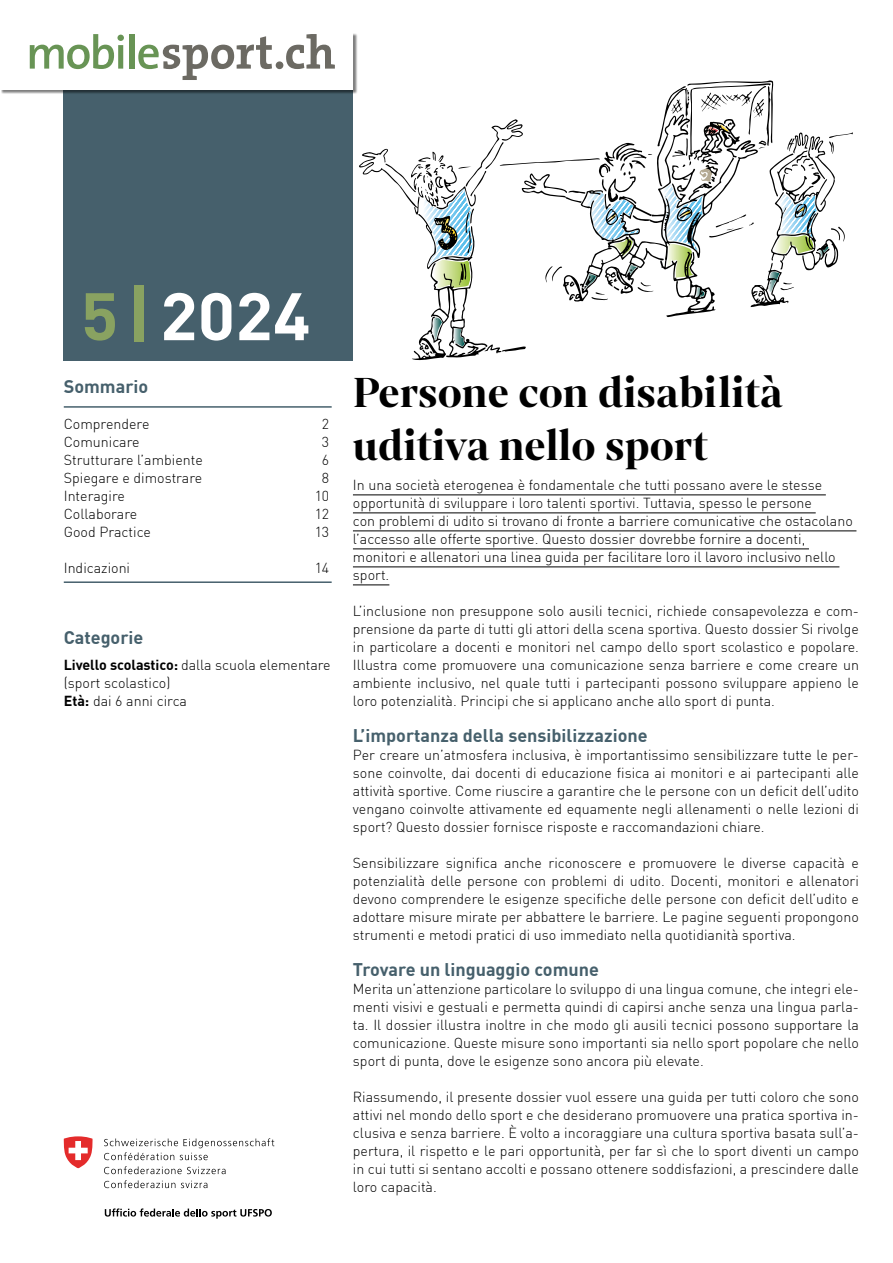
<style>
.page{position:relative;width:893px;height:1263px;background:#fff}
.page>*{position:absolute;margin:0;border:0;box-sizing:border-box;transform-origin:0 0}
.t1{font:700 66px "DINOT";color:#fff;scale:1.05 1}
.h_Titel{font:700 45px/52.5px "Mixta Pro";color:#000}
.h_Untertitel{font:700 18px "DINOT";color:#46606c}
.p_Fliesstext{font:300 14.25px/18px "DINOT";color:#000;text-align:justify}
.h_lead{font:300 14.25px/18px "DINOT";color:#000}
.s1{color:#89a261}
.s2{font-weight:700}
</style>
<div class="page">
<div style="left:64px;top:34px;width:289px;height:326px;background:#46606c"></div>
<div style="left:1px;top:33px;width:357px;height:61px;background:#000;opacity:.5"></div>
<div style="left:0;top:32px;width:353px;height:57px;background:#fff"></div>
<svg style="left:30px;top:34px;width:94px;height:35px"></svg>
<div style="left:129px;top:34px;width:5px;height:35px;background:#689455"></div>
<svg style="left:138px;top:36px;width:134px;height:44px"></svg>
<div style="left:276px;top:61px;width:7px;height:8px;background:#6c6a63;border-radius:50%"></div>
<svg style="left:286px;top:34px;width:49px;height:35px"></svg>
<svg style="left:104px;top:1138px;width:170px;height:22px"></svg>
<svg style="left:104px;top:1166px;width:122px;height:8px"></svg>
<svg style="left:104px;top:1180px;width:71px;height:8px"></svg>
<svg style="left:181px;top:1180px;width:26px;height:8px"></svg>
<svg style="left:64px;top:1136px;width:29px;height:32px"></svg>
<svg style="left:105px;top:1208px;width:167px;height:11px"></svg>
<svg style="left:359px;top:80px;width:494px;height:280px"></svg>
<hr style="left:353px;top:495px;width:473px;height:1px;background:#000">
<hr style="left:353px;top:513px;width:463px;height:1px;background:#000">
<hr style="left:353px;top:531px;width:503px;height:1px;background:#000">
<hr style="left:353px;top:549px;width:456px;height:1px;background:#000">
<hr style="left:353px;top:567px;width:486px;height:1px;background:#000">
<hr style="left:353px;top:585px;width:36px;height:1px;background:#000">
<hr style="left:64px;top:406px;width:268px;height:2px;background:#46606c">
<hr style="left:64px;top:581px;width:268px;height:2px;background:#46606c">
<h1 class="t1" style="left:81px;top:265px;width:220px"><span class="s1">5|</span>2024</h1>
<h2 class="h_Untertitel" style="left:64px;top:372px;width:86px">Sommario</h2>
<p class="p_Fliesstext" style="left:64px;top:414px;width:87px">Comprendere</p>
<p class="p_Fliesstext" style="left:322px;top:414px;width:9px">2</p>
<p class="p_Fliesstext" style="left:64px;top:432px;width:77px">Comunicare</p>
<p class="p_Fliesstext" style="left:322px;top:432px;width:9px">3</p>
<p class="p_Fliesstext" style="left:64px;top:450px;width:141px">Strutturare l’ambiente</p>
<p class="p_Fliesstext" style="left:322px;top:450px;width:9px">6</p>
<p class="p_Fliesstext" style="left:64px;top:468px;width:140px">Spiegare e dimostrare</p>
<p class="p_Fliesstext" style="left:322px;top:468px;width:9px">8</p>
<p class="p_Fliesstext" style="left:64px;top:486px;width:63px">Interagire</p>
<p class="p_Fliesstext" style="left:315px;top:486px;width:16px">10</p>
<p class="p_Fliesstext" style="left:64px;top:504px;width:75px">Collaborare</p>
<p class="p_Fliesstext" style="left:315px;top:504px;width:16px">12</p>
<p class="p_Fliesstext" style="left:64px;top:522px;width:89px">Good Practice</p>
<p class="p_Fliesstext" style="left:315px;top:522px;width:16px">13</p>
<p class="p_Fliesstext" style="left:64px;top:558px;width:68px">Indicazioni</p>
<p class="p_Fliesstext" style="left:315px;top:558px;width:16px">14</p>
<h2 class="h_Untertitel" style="left:64px;top:623px;width:81px">Categorie</h2>
<p class="p_Fliesstext" style="left:64px;top:655px;width:268px"><span class="s2">Livello scolastico:</span> dalla scuola elementare (sport scolastico)</p>
<p class="p_Fliesstext" style="left:64px;top:691px;width:125px"><span class="s2">Età:</span> dai 6 anni circa</p>
<p class="h_Titel" style="left:353px;top:367px;width:431px">Persone con disabilità uditiva nello sport</p>
<p class="h_lead" style="left:353px;top:475px;width:501px">In una società eterogenea è fondamentale che tutti possano avere le stesse opportunità di sviluppare i loro talenti sportivi. Tuttavia, spesso le persone<br>con problemi di udito si trovano di fronte a barriere comunicative che ostacolano l’accesso alle offerte sportive. Questo dossier dovrebbe fornire a docenti, monitori e allenatori una linea guida per facilitare loro il lavoro inclusivo nello sport.</p>
<p class="p_Fliesstext" style="left:353px;top:601px;width:507px">L’inclusione non presuppone solo ausili tecnici, richiede consapevolezza e com&shy;prensione da parte di tutti gli attori della scena sportiva. Questo dossier Si rivolge in particolare a docenti e monitori nel campo dello sport scolastico e popolare.<br>Illustra come promuovere una comunicazione senza barriere e come creare un ambiente inclusivo, nel quale tutti i partecipanti possono sviluppare appieno le loro potenzialità. Principi che si applicano anche allo sport di punta.</p>
<h2 class="h_Untertitel" style="left:353px;top:722px;width:296px">L’importanza della sensibilizzazione</h2>
<p class="p_Fliesstext" style="left:353px;top:745px;width:508px">Per creare un’atmosfera inclusiva, è importantissimo sensibilizzare tutte le per&shy;sone coinvolte, dai docenti di educazione fisica ai monitori e ai partecipanti alle attività sportive. Come riuscire a garantire che le persone con un deficit dell’udito vengano coinvolte attivamente ed equamente negli allenamenti o nelle lezioni di sport? Questo dossier fornisce risposte e raccomandazioni chiare.</p>
<p class="p_Fliesstext" style="left:353px;top:853px;width:507px">Sensibilizzare significa anche riconoscere e promuovere le diverse capacità e potenzialità delle persone con problemi di udito. Docenti, monitori e allenatori devono comprendere le esigenze specifiche delle persone con deficit dell’udito e adottare misure mirate per abbattere le barriere. Le pagine seguenti propongono strumenti e metodi pratici di uso immediato nella quotidianità sportiva.</p>
<h2 class="h_Untertitel" style="left:353px;top:956px;width:248px">Trovare un linguaggio comune</h2>
<p class="p_Fliesstext" style="left:353px;top:979px;width:508px">Merita un’attenzione particolare lo sviluppo di una lingua comune, che integri ele&shy;menti visivi e gestuali e permetta quindi di capirsi anche senza una lingua parla&shy;ta. Il dossier illustra inoltre in che modo gli ausili tecnici possono supportare la comunicazione. Queste misure sono importanti sia nello sport popolare che nello sport di punta, dove le esigenze sono ancora più elevate.</p>
<p class="p_Fliesstext" style="left:353px;top:1087px;width:508px">Riassumendo, il presente dossier vuol essere una guida per tutti coloro che sono attivi nel mondo dello sport e che desiderano promuovere una pratica sportiva in&shy;clusiva e senza barriere. È volto a incoraggiare una cultura sportiva basata sull’a&shy;pertura, il rispetto e le pari opportunità, per far sì che lo sport diventi un campo in cui tutti si sentano accolti e possano ottenere soddisfazioni, a prescindere dalle loro capacità.</p>
</div>
